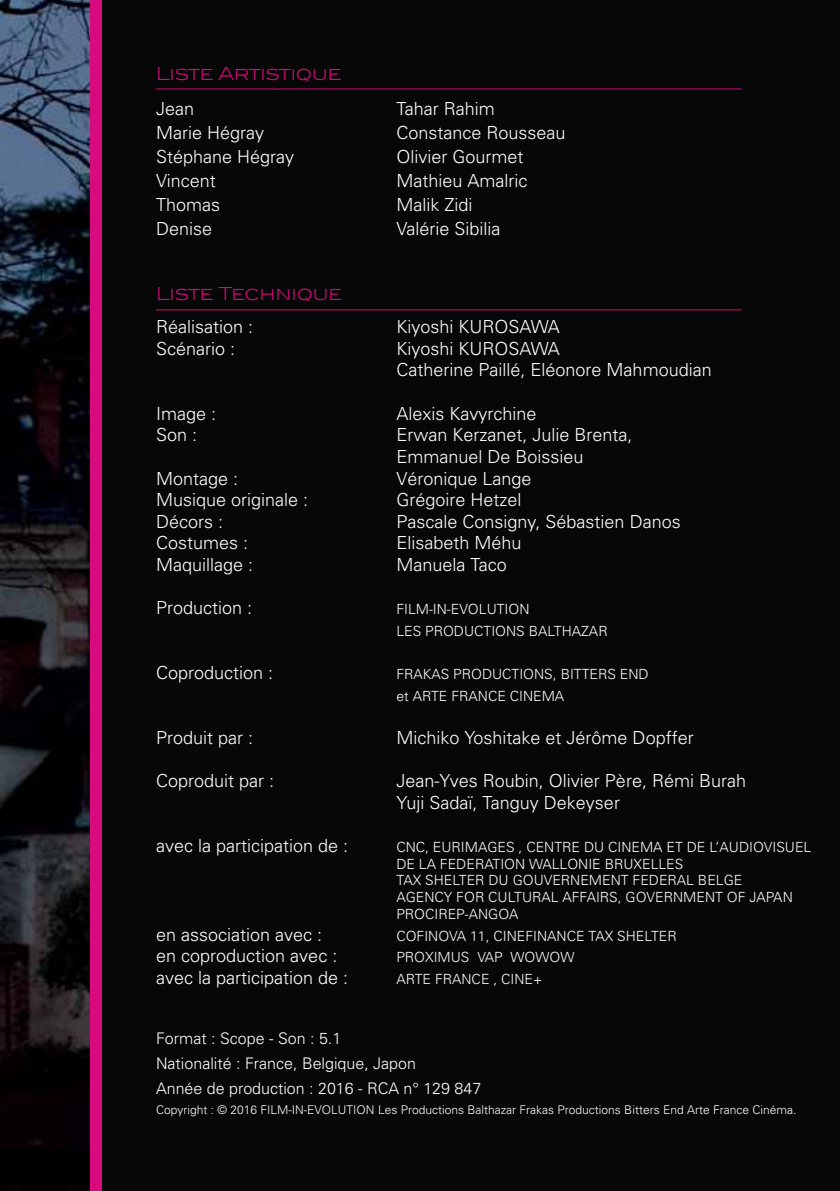
<style>
.page{position:relative;width:840px;height:1191px;background:#fff}
.page>*{position:absolute;margin:0;border:0;box-sizing:border-box;transform-origin:0 0}
.t1{font:300 18px/21.6px "Univers";color:#fff}
.t2{font:300 18px "Blair ITC";color:#d70b7d}
.t3{font:300 16px/24.8px "Univers";color:#fff}
.t4{font:300 14px/16.8px "Univers";color:#fff}
.t5{font:300 12px "Univers";color:#fff}
</style>
<div class="page">
<div style="left:0;top:0;width:839px;height:1191px;background:#060706"></div>
<img style="left:0;top:0;width:91px;height:1191px">
<div style="left:91px;top:0;width:11px;height:1191px;background:#d70b7d"></div>
<hr style="left:156px;top:88px;width:585px;height:1px;background:#d70b7d">
<hr style="left:156px;top:309px;width:585px;height:1px;background:#d70b7d">
<p class="t2" style="left:156px;top:63px;width:187px">Liste Artistique</p>
<p class="t1" style="left:156px;top:98px;width:40px">Jean</p>
<p class="t1" style="left:396px;top:98px;width:100px">Tahar Rahim</p>
<p class="t1" style="left:156px;top:122px;width:109px">Marie Hégray</p>
<p class="t1" style="left:396px;top:122px;width:171px">Constance Rousseau</p>
<p class="t1" style="left:156px;top:146px;width:140px">Stéphane Hégray</p>
<p class="t1" style="left:396px;top:146px;width:129px">Olivier Gourmet</p>
<p class="t1" style="left:156px;top:170px;width:61px">Vincent</p>
<p class="t1" style="left:396px;top:170px;width:133px">Mathieu Amalric</p>
<p class="t1" style="left:156px;top:194px;width:66px">Thomas</p>
<p class="t1" style="left:396px;top:194px;width:77px">Malik Zidi</p>
<p class="t1" style="left:156px;top:218px;width:58px">Denise</p>
<p class="t1" style="left:396px;top:218px;width:106px">Valérie Sibilia</p>
<p class="t2" style="left:156px;top:284px;width:188px">Liste Technique</p>
<p class="t1" style="left:156px;top:315px;width:99px">Réalisation :</p>
<p class="t1" style="left:396px;top:315px;width:165px">Kiyoshi KUROSAWA</p>
<p class="t1" style="left:156px;top:337px;width:81px">Scénario :</p>
<p class="t1" style="left:396px;top:337px;width:317px">Kiyoshi KUROSAWA<br>Catherine Paillé, Eléonore Mahmoudian</p>
<p class="t1" style="left:156px;top:402px;width:62px">Image :</p>
<p class="t1" style="left:396px;top:402px;width:142px">Alexis Kavyrchine</p>
<p class="t1" style="left:156px;top:423px;width:43px">Son :</p>
<p class="t1" style="left:396px;top:423px;width:238px">Erwan Kerzanet, Julie Brenta,<br>Emmanuel De Boissieu</p>
<p class="t1" style="left:156px;top:467px;width:84px">Montage :</p>
<p class="t1" style="left:396px;top:467px;width:137px">Véronique Lange</p>
<p class="t1" style="left:156px;top:488px;width:154px">Musique originale :</p>
<p class="t1" style="left:396px;top:488px;width:127px">Grégoire Hetzel</p>
<p class="t1" style="left:156px;top:510px;width:69px">Décors :</p>
<p class="t1" style="left:396px;top:510px;width:286px">Pascale Consigny, Sébastien Danos</p>
<p class="t1" style="left:156px;top:531px;width:94px">Costumes :</p>
<p class="t1" style="left:396px;top:531px;width:127px">Elisabeth Méhu</p>
<p class="t1" style="left:156px;top:553px;width:99px">Maquillage :</p>
<p class="t1" style="left:396px;top:553px;width:112px">Manuela Taco</p>
<p class="t1" style="left:156px;top:596px;width:98px">Production :</p>
<p class="t4" style="left:396px;top:598px;width:213px;line-height:21.6px">FILM-IN-EVOLUTION<br>LES PRODUCTIONS BALTHAZAR</p>
<p class="t1" style="left:156px;top:661px;width:119px">Coproduction :</p>
<p class="t4" style="left:396px;top:663px;width:254px;line-height:21.6px">FRAKAS PRODUCTIONS, BITTERS END et ARTE FRANCE CINEMA</p>
<p class="t1" style="left:156px;top:726px;width:99px">Produit par :</p>
<p class="t1" style="left:396px;top:726px;width:299px">Michiko Yoshitake et Jérôme Dopffer</p>
<p class="t1" style="left:156px;top:769px;width:120px">Coproduit par :</p>
<p class="t1" style="left:396px;top:769px;width:351px">Jean-Yves Roubin, Olivier Père, Rémi Burah<br>Yuji Sadaï, Tanguy Dekeyser</p>
<p class="t1" style="left:156px;top:834px;width:194px">avec la participation de :</p>
<p class="t4" style="left:396px;top:838px;width:416px">CNC, EURIMAGES , CENTRE DU CINEMA ET DE L’AUDIOVISUEL DE LA FEDERATION WALLONIE BRUXELLES<br>TAX SHELTER DU GOUVERNEMENT FEDERAL BELGE<br>AGENCY FOR CULTURAL AFFAIRS, GOVERNMENT OF JAPAN PROCIREP-ANGOA</p>
<p class="t1" style="left:156px;top:923px;width:168px">en association avec :</p>
<p class="t4" style="left:396px;top:927px;width:282px">COFINOVA 11, CINEFINANCE TAX SHELTER</p>
<p class="t1" style="left:156px;top:944px;width:183px">en coproduction avec :</p>
<p class="t4" style="left:396px;top:948px;width:179px">PROXIMUS VAP WOWOW</p>
<p class="t1" style="left:156px;top:966px;width:194px">avec la participation de :</p>
<p class="t4" style="left:396px;top:970px;width:147px">ARTE FRANCE , CINE+</p>
<p class="t3" style="left:156px;top:1025px;width:326px">Format : Scope - Son : 5.1<br>Nationalité : France, Belgique, Japon<br>Année de production : 2016 - RCA n° 129 847</p>
<p class="t5" style="left:156px;top:1102px;width:641px">Copyright : © 2016 FILM-IN-EVOLUTION Les Productions Balthazar Frakas Productions Bitters End Arte France Cinéma.</p>
</div>
